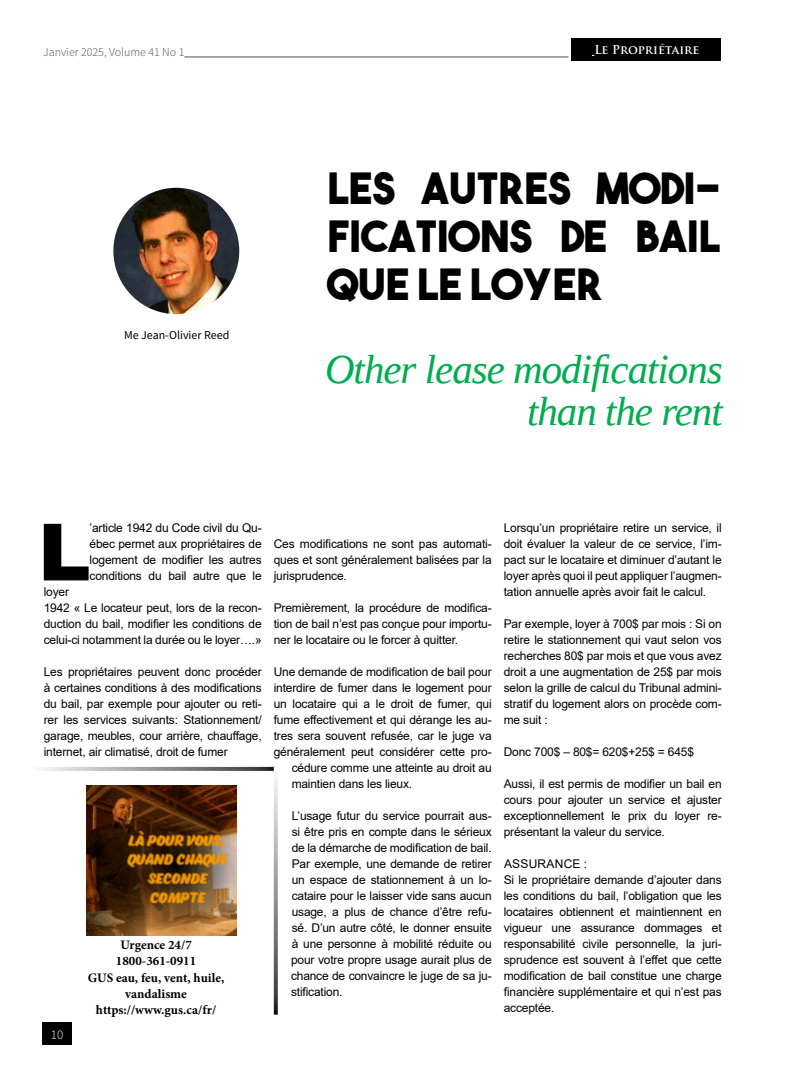
<style>
.page{position:relative;width:792px;height:1080px;background:#fff}
.page>*{position:absolute;margin:0;border:0;box-sizing:border-box;transform-origin:0 0}
.t1{font:900 79.1px "Arial";color:#000}
.t2{font:43px/48px "The Bold Font";color:#000;text-align:justify}
.t3{font:italic 41px/42px "Liberation Serif";letter-spacing:-.025em;color:#00ad4e;text-align:right}
.t4{font:700 13px/16.3px "Minion Pro";color:#000;text-align:center}
.t5{font:300 13px "Source Sans Pro";color:#fff}
.t6{font:12px/16px "Arial";letter-spacing:-.015em;color:#000;text-align:justify}
.t7{font:300 12px "Source Sans Pro";color:#4d4d4f}
.t8{font:12px "Source Sans Pro";color:#000}
.t9{font:700 12px "Trajan Pro";color:#fff}
</style>
<div class="page">
<img style="left:86px;top:786px;width:150px;height:150px">
<img style="left:113px;top:188px;width:126px;height:126px;border-radius:63px">
<svg style="left:41px;top:767px;width:233px;height:4px"></svg>
<svg style="left:274px;top:776px;width:4px;height:239px"></svg>
<hr style="left:184px;top:57px;width:384px;height:1px;background:#4d4d4f">
<div style="left:42px;top:1023px;width:30px;height:22px;background:#000"></div>
<div style="left:571px;top:39px;width:150px;height:22px;background:#000"></div>
<p class="t7" style="left:43px;top:44px;width:143px">Janvier 2025, Volume 41 No 1</p>
<p class="t9" style="left:594px;top:42px;width:107px">Le Propriétaire</p>
<p class="t8" style="left:124px;top:327px;width:107px">Me Jean-Olivier Reed</p>
<h2 class="t2" style="left:327px;top:164px;width:395px">LES AUTRES MODI-FICATIONS DE BAIL QUE LE LOYER</h2>
<h3 class="t3" style="left:325px;top:348px;width:399px">Other lease modifications than the rent</h3>
<h1 class="t1" style="left:38px;top:495px;width:54px">L</h1>
<p class="t6" style="left:90px;top:520px;width:174px">’article 1942 du Code civil du Qu&shy;ébec permet aux propriétaires de logement de modifier les autres conditions du bail autre que le</p>
<p class="t6" style="left:44px;top:584px;width:219px;text-align:left">loyer<br>1942 « Le locateur peut, lors de la recon&shy;duction du bail, modifier les conditions de celui-ci notamment la durée ou le loyer….»</p>
<p class="t6" style="left:44px;top:664px;width:219px">Les propriétaires peuvent donc procéder à certaines conditions à des modifications du bail, par exemple pour ajouter ou reti&shy;rer les services suivants: Stationnement/ garage, meubles, cour arrière, chauffage, internet, air climatisé, droit de fumer</p>
<p class="t5" style="left:51px;top:1027px;width:14px">10</p>
<p class="t4" style="left:88px;top:936px;width:138px">Urgence 24/7<br>1800-361-0911<br>GUS eau, feu, vent, huile, vandalisme https://www.gus.ca/fr/</p>
<p class="t6" style="left:274px;top:536px;width:219px">Ces modifications ne sont pas automati&shy;ques et sont généralement balisées par la jurisprudence.</p>
<p class="t6" style="left:274px;top:600px;width:219px">Premièrement, la procédure de modifica&shy;tion de bail n’est pas conçue pour importu&shy;ner le locataire ou le forcer à quitter.</p>
<p class="t6" style="left:274px;top:664px;width:219px">Une demande de modification de bail pour</p>
<p class="t6" style="left:274px;top:680px;width:219px">interdire de fumer dans le logement pour</p>
<p class="t6" style="left:274px;top:696px;width:219px">un locataire qui a le droit de fumer, qui</p>
<p class="t6" style="left:274px;top:712px;width:219px">fume effectivement et qui dérange les au-</p>
<p class="t6" style="left:274px;top:728px;width:219px">tres sera souvent refusée, car le juge va</p>
<p class="t6" style="left:274px;top:744px;width:219px">généralement peut considérer cette pro-</p>
<p class="t6" style="left:292px;top:760px;width:202px">cédure comme une atteinte au droit au</p>
<p class="t6" style="left:292px;top:776px;width:122px">maintien dans les lieux.</p>
<p class="t6" style="left:291px;top:808px;width:202px">L’usage futur du service pourrait aus&shy;si être pris en compte dans le sérieux de la démarche de modification de bail.<br>Par exemple, une demande de retirer un espace de stationnement à un lo&shy;cataire pour le laisser vide sans aucun usage, a plus de chance d’être refu&shy;sé. D’un autre côté, le donner ensuite à une personne à mobilité réduite ou pour votre propre usage aurait plus de chance de convaincre le juge de sa ju&shy;stification.</p>
<p class="t6" style="left:504px;top:520px;width:219px">Lorsqu’un propriétaire retire un service, il doit évaluer la valeur de ce service, l’im&shy;pact sur le locataire et diminuer d’autant le loyer après quoi il peut appliquer l’augmen&shy;tation annuelle après avoir fait le calcul.</p>
<p class="t6" style="left:504px;top:616px;width:219px">Par exemple, loyer à 700$ par mois : Si on retire le stationnement qui vaut selon vos recherches 80$ par mois et que vous avez droit a une augmentation de 25$ par mois selon la grille de calcul du Tribunal admini&shy;stratif du logement alors on procède com&shy;me suit :</p>
<p class="t6" style="left:504px;top:744px;width:192px">Donc 700$ – 80$= 620$+25$ = 645$</p>
<p class="t6" style="left:504px;top:776px;width:219px">Aussi, il est permis de modifier un bail en cours pour ajouter un service et ajuster exceptionnellement le prix du loyer re&shy;présentant la valeur du service.</p>
<p class="t6" style="left:504px;top:856px;width:18px">Assurance</p>
<p class="t6" style="left:504px;top:856px;width:219px;text-align:left;text-indent:80px">:<br>Si le propriétaire demande d’ajouter dans les conditions du bail, l’obligation que les locataires obtiennent et maintiennent en vigueur une assurance dommages et responsabilité civile personnelle, la juri&shy;sprudence est souvent à l’effet que cette modification de bail constitue une charge financière supplémentaire et qui n’est pas acceptée.</p>
</div>
